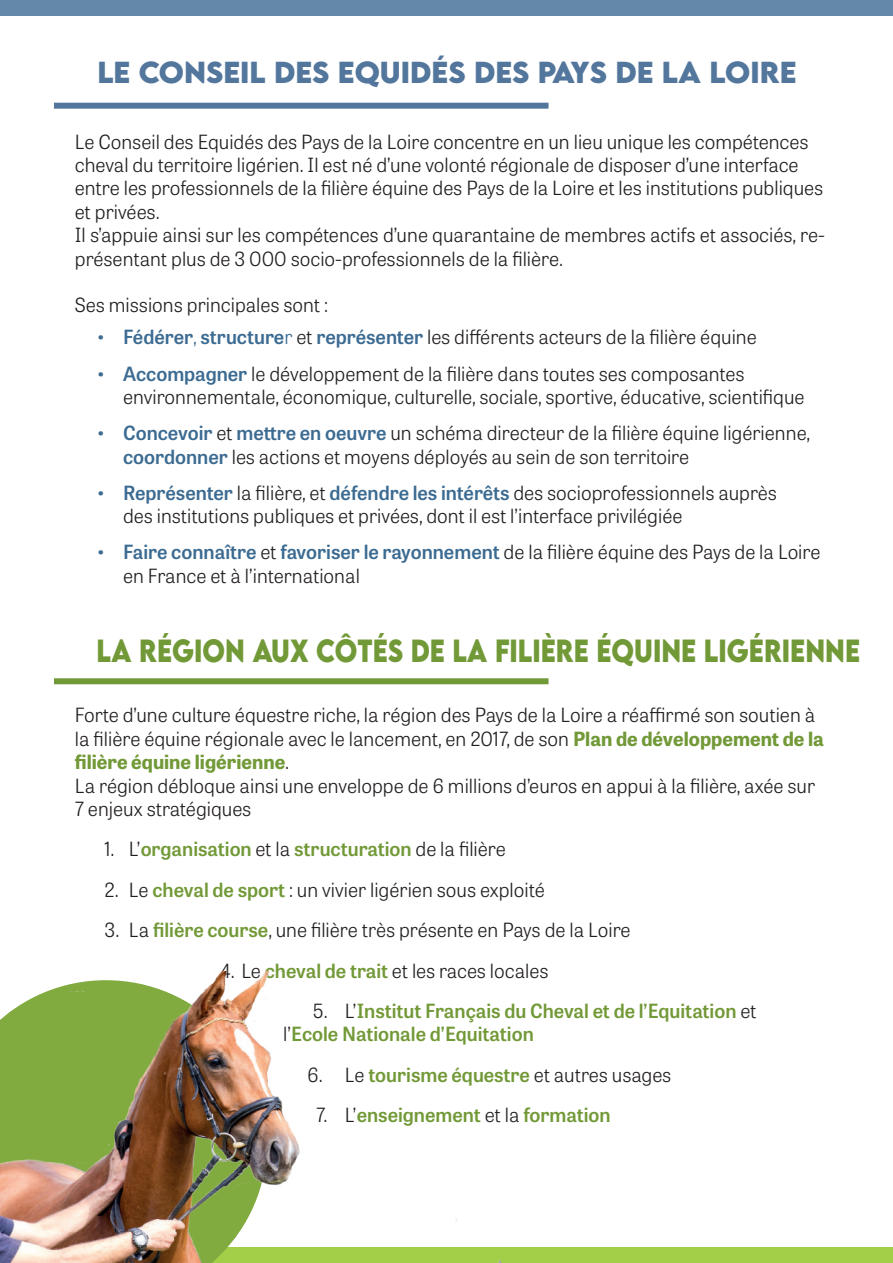
<style>
.page{position:relative;width:893px;height:1263px;background:#fff}
.page>*{position:absolute;margin:0;border:0;box-sizing:border-box;transform-origin:0 0}
.t1{font:700 28.5px "LEMONMILK";color:#729937;scale:.85 1}
.t2{font:700 27px "LEMONMILK";color:#53769c}
.t3{font:300 19.5px/23.4px "Tablet Gothic";color:#231f20}
.t4{font:600 19.5px/23.4px "Tablet Gothic";color:#729937}
.s1{font-weight:600;color:#3c6b92}
.s2{color:#3c6b92}
.s3{font-weight:700;color:#729937}
.s4{font-weight:300;color:#231f20}
.s5{font-weight:600;color:#729937}
</style>
<div class="page">
<div style="left:0;top:1248px;width:893px;height:15px;background:#a3ce47"></div>
<div style="left:54px;top:103px;width:495px;height:6px;background:#53769c"></div>
<div style="left:54px;top:678px;width:495px;height:6px;background:#729937"></div>
<div style="left:0;top:0;width:893px;height:16px;background:#6488a9"></div>
<img style="left:0;top:971px;width:500px;height:292px">
<h2 class="t2" style="left:97px;top:54px;width:701px">LE CONSEIL DES EQUIDÉS DES PAYS DE LA LOIRE</h2>
<p class="t3" style="left:75px;top:129px;width:752px">Le Conseil des Equidés des Pays de la Loire concentre en un lieu unique les compétences cheval du territoire ligérien. Il est né d’une volonté régionale de disposer d’une interface entre les professionnels de la filière équine des Pays de la Loire et les institutions publiques et privées.<br>Il s’appuie ainsi sur les compétences d’une quarantaine de membres actifs et associés, re&shy;présentant plus de 3 000 socio-professionnels de la filière.</p>
<p class="t3" style="left:75px;top:293px;width:255px">Ses missions principales sont :</p>
<p class="t3" style="left:96px;top:325px;width:662px"><span class="s1">• Fédérer</span><span class="s2">,</span> <span class="s1">structure</span><span class="s2">r</span> et <span class="s1">représenter</span> les différents acteurs de la filière équine</p>
<p class="t3" style="left:123px;top:361px;width:683px;text-indent:-27px"><span class="s1">• Accompagner</span> le développement de la filière dans toutes ses composantes environnementale, économique, culturelle, sociale, sportive, éducative, scientifique</p>
<p class="t3" style="left:123px;top:421px;width:688px;text-indent:-27px"><span class="s1">• Concevoir</span> et <span class="s1">mettre en oeuvre</span> un schéma directeur de la filière équine ligérienne, <span class="s1">coordonner</span> les actions et moyens déployés au sein de son territoire</p>
<p class="t3" style="left:123px;top:480px;width:655px;text-indent:-27px"><span class="s1">• Représenter</span> la filière, et <span class="s1">défendre les intérêts</span> des socioprofessionnels auprès des institutions publiques et privées, dont il est l’interface privilégiée</p>
<p class="t3" style="left:123px;top:540px;width:699px;text-indent:-27px"><span class="s1">• Faire connaître</span> et <span class="s1">favoriser le rayonnement</span> de la filière équine des Pays de la Loire en France et à l’international</p>
<h1 class="t1" style="left:97px;top:632px;width:900px">LA RÉGION AUX CÔTÉS DE LA FILIÈRE ÉQUINE LIGÉRIENNE</h1>
<p class="t3" style="left:75px;top:703px;width:751px">Forte d’une culture équestre riche, la région des Pays de la Loire a réaffirmé son soutien à la filière équine régionale avec le lancement, en 2017, de son <span class="s3">Plan de développement de la filière équine ligérienne</span>.<br>La région débloque ainsi une enveloppe de 6 millions d’euros en appui à la filière, axée sur 7 enjeux stratégiques</p>
<p class="t4" style="left:105px;top:837px;width:403px"><span class="s4">1. L’</span>organisation <span class="s4">et la</span> structuration <span class="s4">de la filière</span></p>
<p class="t3" style="left:105px;top:877px;width:442px">2. Le <span class="s5">cheval de sport</span> : un vivier ligérien sous exploité</p>
<p class="t3" style="left:105px;top:918px;width:528px">3. La <span class="s5">filière course</span>, une filière très présente en Pays de la Loire</p>
<p class="t3" style="left:220px;top:958px;width:330px">4. Le <span class="s5">cheval de trait</span> et les races locales</p>
<p class="t4" style="left:283px;top:998px;width:475px;text-indent:30px"><span class="s4">5. L’</span>Institut Français du Cheval et de l’Equitation <span class="s4">et l’</span>Ecole Nationale d’Equitation</p>
<p class="t3" style="left:307px;top:1062px;width:366px">6. Le <span class="s5">tourisme équestre</span> et autres usages</p>
<p class="t4" style="left:316px;top:1103px;width:296px"><span class="s4">7. L’</span>enseignement <span class="s4">et la</span> formation</p>
</div>
